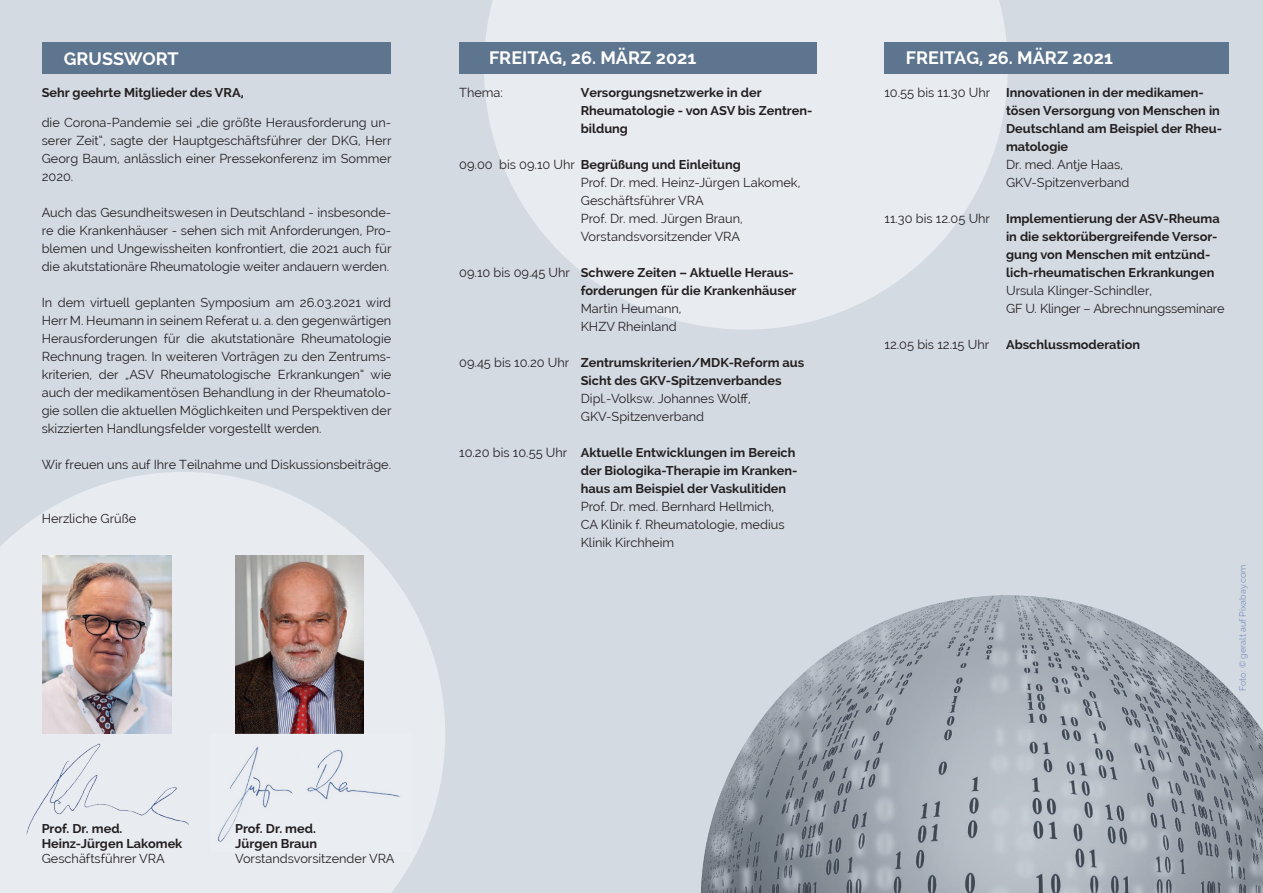
<style>
.page{position:relative;width:1263px;height:893px;background:#d4dae2}
.page>*{position:absolute;margin:0;border:0;box-sizing:border-box;transform-origin:0 0}
.t1{font:700 18px "Raleway";color:#fff}
.t2{font:12.75px/18px "Raleway";color:#231f20}
.t3{font:700 12.75px/18px "Raleway";color:#231f20}
.t4{font:9px "Raleway";color:#7b92bd}
.s1{font-weight:700}
.s2{font-weight:400}
</style>
<div class="page">
<svg style="left:0;top:472px;width:445px;height:421px;fill:#e8ebf0"></svg>
<svg style="left:484px;top:0;width:524px;height:330px;fill:#e8ebf0"></svg>
<div style="left:43px;top:43px;width:348px;height:31px;background:#5e758f"></div>
<div style="left:459px;top:43px;width:357px;height:31px;background:#5e758f"></div>
<div style="left:884px;top:43px;width:344px;height:31px;background:#5e758f"></div>
<img style="left:43px;top:555px;width:128px;height:179px">
<img style="left:235px;top:555px;width:129px;height:179px">
<img style="left:701px;top:595px;width:562px;height:298px">
<div style="left:211px;top:734px;width:201px;height:118px;background:#eaedf1"></div>
<div style="left:23px;top:741px;width:168px;height:96px;background:#e8ebf0"></div>
<h1 class="t1" style="left:64px;top:48px;width:116px">GRUSSWORT</h1>
<p class="t3" style="left:42px;top:84px;width:203px">Sehr geehrte Mitglieder des VRA,</p>
<p class="t2" style="left:42px;top:114px;width:351px;text-align:justify">die Corona-Pandemie sei „die größte Herausforderung un&shy;serer Zeit“, sagte der Hauptgeschäftsführer der DKG, Herr Georg Baum, anlässlich einer Pressekonferenz im Sommer 2020.</p>
<p class="t2" style="left:42px;top:204px;width:351px;text-align:justify">Auch das Gesundheitswesen in Deutschland - insbesonde&shy;re die Krankenhäuser - sehen sich mit Anforderungen, Pro&shy;blemen und Ungewissheiten konfrontiert, die 2021 auch für die akutstationäre Rheumatologie weiter andauern werden.</p>
<p class="t2" style="left:42px;top:294px;width:351px;text-align:justify">In dem virtuell geplanten Symposium am 26.03.2021 wird Herr M. Heumann in seinem Referat u. a. den gegenwärtigen Herausforderungen für die akutstationäre Rheumatologie Rechnung tragen. In weiteren Vorträgen zu den Zentrums&shy;kriterien, der „ASV Rheumatologische Erkrankungen“ wie auch der medikamentösen Behandlung in der Rheumatolo&shy;gie sollen die aktuellen Möglichkeiten und Perspektiven der skizzierten Handlungsfelder vorgestellt werden.</p>
<p class="t2" style="left:42px;top:456px;width:351px">Wir freuen uns auf Ihre Teilnahme und Diskussionsbeiträge.</p>
<p class="t2" style="left:42px;top:510px;width:96px">Herzliche Grüße</p>
<p class="t3" style="left:42px;top:821px;width:142px;line-height:15.3px">Prof. Dr. med.<br>Heinz-Jürgen Lakomek</p>
<p class="t2" style="left:42px;top:850px;width:125px">Geschäftsführer VRA</p>
<p class="t3" style="left:235px;top:821px;width:84px;line-height:15.3px">Prof. Dr. med.<br>Jürgen Braun</p>
<p class="t2" style="left:235px;top:850px;width:161px">Vorstandsvorsitzender VRA</p>
<h1 class="t1" style="left:489px;top:48px;width:209px">FREITAG, 26. MÄRZ 2021</h1>
<h1 class="t1" style="left:906px;top:48px;width:209px">FREITAG, 26. MÄRZ 2021</h1>
<p class="t2" style="left:459px;top:84px;width:45px">Thema:</p>
<p class="t3" style="left:581px;top:84px;width:233px">Versorgungsnetzwerke in der<br>Rheumatologie - von ASV bis Zentren&shy;bildung</p>
<p class="t2" style="left:581px;top:156px;width:221px;text-indent:-122px">09.00 bis 09.10 Uhr <span class="s1">Begrüßung und Einleitung<br></span>Prof. Dr. med. Heinz-Jürgen Lakomek,<br>Geschäftsführer VRA<br>Prof. Dr. med. Jürgen Braun,<br>Vorstandsvorsitzender VRA</p>
<p class="t3" style="left:459px;top:264px;width:339px;text-align:right"><span class="s2">09.10 bis 09.45 Uhr</span> Schwere Zeiten – Aktuelle Heraus&shy;forderungen für die Krankenhäuser</p>
<p class="t2" style="left:581px;top:300px;width:102px">Martin Heumann,<br>KHZV Rheinland</p>
<p class="t3" style="left:581px;top:354px;width:225px;text-indent:-121px"><span class="s2">09.45 bis 10.20 Uhr</span> Zentrumskriterien/MDK-Reform aus<br>Sicht des GKV-Spitzenverbandes</p>
<p class="t2" style="left:581px;top:390px;width:171px">Dipl.-Volksw. Johannes Wolff,<br>GKV-Spitzenverband</p>
<p class="t3" style="left:581px;top:444px;width:218px;text-indent:-122px"><span class="s2">10.20 bis 10.55 Uhr</span> Aktuelle Entwicklungen im Bereich der Biologika-Therapie im Kranken&shy;haus am Beispiel der Vaskulitiden</p>
<p class="t2" style="left:581px;top:498px;width:205px">Prof. Dr. med. Bernhard Hellmich,<br>CA Klinik f. Rheumatologie, medius<br>Klinik Kirchheim</p>
<p class="t3" style="left:1006px;top:84px;width:218px;text-indent:-122px"><span class="s2">10.55 bis 11.30 Uhr</span> Innovationen in der medikamen&shy;tösen Versorgung von Menschen in<br>Deutschland am Beispiel der Rheu&shy;matologie</p>
<p class="t2" style="left:1006px;top:156px;width:125px">Dr. med. Antje Haas,<br>GKV-Spitzenverband</p>
<p class="t2" style="left:884px;top:210px;width:107px">11.30 bis 12.05 Uhr</p>
<p class="t3" style="left:1006px;top:210px;width:215px">Implementierung der ASV-Rheuma in die sektorübergreifende Versor&shy;gung von Menschen mit entzünd&shy;lich-rheumatischen Erkrankungen</p>
<p class="t2" style="left:1006px;top:282px;width:220px">Ursula Klinger-Schindler,<br>GF U. Klinger – Abrechnungsseminare</p>
<p class="t2" style="left:884px;top:336px;width:106px">12.05 bis 12.15 Uhr</p>
<p class="t3" style="left:1006px;top:336px;width:135px">Abschlussmoderation</p>
<p class="t4" style="left:1237px;top:691px;width:128px;rotate:-90deg">Foto: © geralt auf Pixabay.com</p>
</div>
